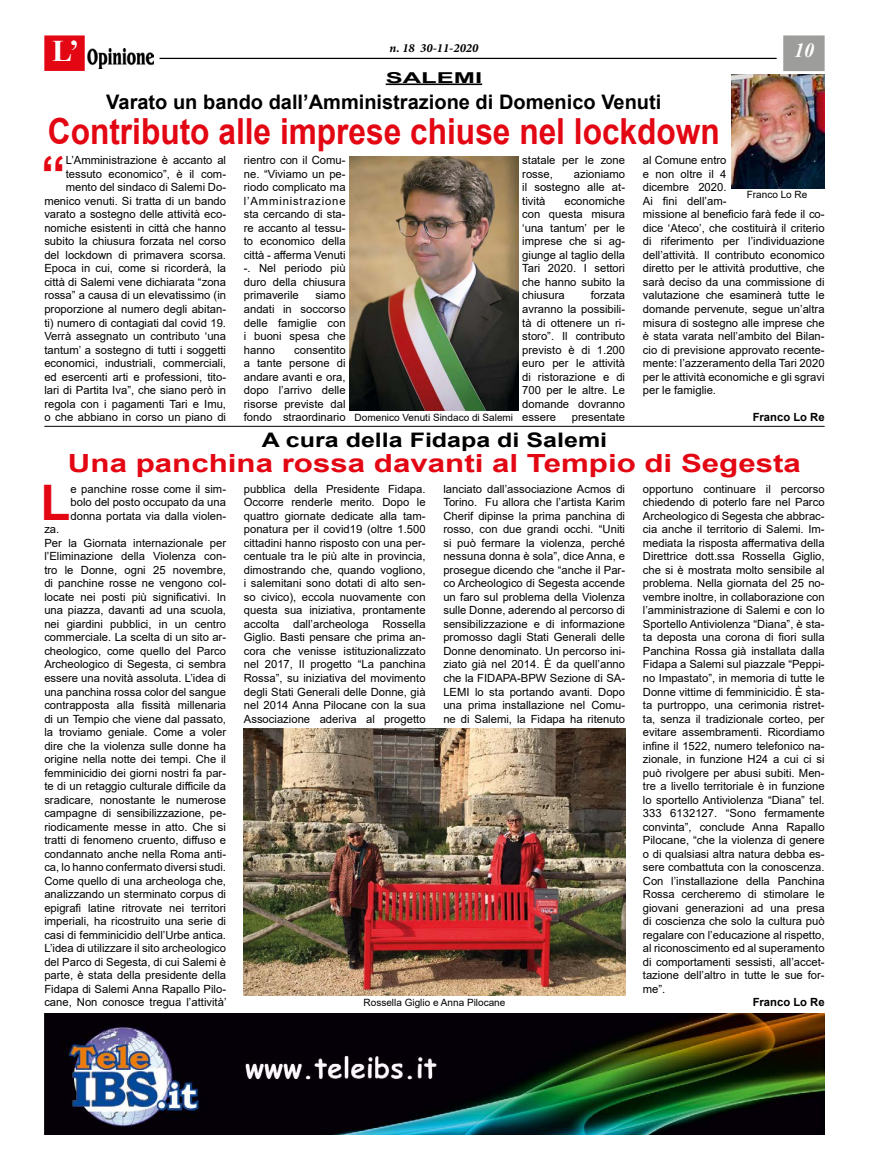
<style>
.page{position:relative;width:869px;height:1170px;background:#fff}
.page>*{position:absolute;margin:0;border:0;box-sizing:border-box;transform-origin:0 0}
.t1{font:700 49px "Arial";color:#e30613}
.t2{font:700 36px "Arial";color:#e30613;scale:.88 1}
.t3{font:700 30px "Times New Roman";color:#fff}
.t4{font:700 25px "Arial";color:#e30613;scale:1.25 1}
.t5{font:700 20px "Arial";color:#000}
.t6{font:700 20px "Arial";color:#000;scale:1.25 1}
.t7{font:italic 700 20px "Times New Roman";color:#fff}
.t8{font:700 15px "Arial";color:#000;scale:1.7 1}
.t9{font:italic 700 12.5px "Minion Pro";color:#000}
.t10{font:11.25px/13.5px "Arial";color:#000;text-align:justify}
.t11{font:700 11.25px "Arial";color:#000}
.t12{font:10px "Arial";color:#000}
</style>
<div class="page">
<hr style="left:159px;top:58px;width:617px;height:1px;background:#000">
<div style="left:44px;top:35px;width:41px;height:36px;background:#e30613;border:1px solid #e30613"></div>
<img style="left:87px;top:49px;width:67px;height:19px">
<div style="left:782px;top:35px;width:42px;height:36px;background:#9d9d9c;border:1px solid #9d9d9c"></div>
<img style="left:731px;top:74px;width:92px;height:114px">
<hr style="left:385px;top:83px;width:97px;height:2px;background:#000">
<img style="left:349px;top:156px;width:169px;height:254px">
<hr style="left:44px;top:426px;width:780px;height:1px;background:#000">
<img style="left:244px;top:728px;width:381px;height:267px">
<img style="left:44px;top:1013px;width:780px;height:121px">
<h3 class="t3" style="left:52px;top:29px;width:29px">L’</h3>
<p class="t9" style="left:389px;top:39px;width:90px">n. 18 30-11-2020</p>
<h3 class="t7" style="left:793px;top:36px;width:21px">10</h3>
<h3 class="t8" style="left:385px;top:67px;width:58px">SALEMI</h3>
<h2 class="t2" style="left:48px;top:106px;width:764px">Contributo alle imprese chiuse nel lockdown</h2>
<h1 class="t1" style="left:41px;top:140px;width:26px">“</h1>
<h3 class="t5" style="left:106px;top:88px;width:556px">Varato un bando dall’Amministrazione di Domenico Venuti</h3>
<p class="t10" style="left:44px;top:154px;width:183px;text-align:right">L’Amministrazione è accanto al tessuto economico”, è il com&shy;mento del sindaco di Salemi Do&shy;menico venuti. Si tratta di un bando varato a sostegno delle attività eco&shy;nomiche esistenti in città che hanno subito la chiusura forzata nel corso del lockdown di primavera scorsa.<br>Epoca in cui, come si ricorderà, la città di Salemi vene dichiarata “zona rossa” a causa di un elevatissimo (in proporzione al numero degli abitan&shy;ti) numero di contagiati dal covid 19.<br>Verrà assegnato un contributo ‘una tantum’ a sostegno di tutti i soggetti economici, industriali, commerciali, ed esercenti arti e professioni, tito&shy;lari di Partita Iva”, che siano però in regola con i pagamenti Tari e Imu, o che abbiano in corso un piano di</p>
<p class="t10" style="left:244px;top:154px;width:103px">rientro con il Comu&shy;ne. “Viviamo un pe&shy;riodo complicato ma l’Amministrazione sta cercando di sta&shy;re accanto al tessu&shy;to economico della città - afferma Venuti -. Nel periodo più duro della chiusura primaverile</p>
<p class="t10" style="left:642px;top:154px;width:183px;text-align:left">al Comune entro<br>e non oltre il 4<br>dicembre 2020.<br>Ai fini dell’am-<br>missione al beneficio farà fede il co&shy;dice ‘Ateco’, che costituirà il criterio di riferimento per l’individuazione dell’attività. Il contributo economico diretto per le attività produttive, che sarà deciso da una commissione di valutazione che esaminerà tutte le domande pervenute, segue un’altra misura di sostegno alle imprese che è stata varata nell’ambito del Bilan&shy;cio di previsione approvato recente&shy;mente: l’azzeramento della Tari 2020 per le attività economiche e gli sgravi per le famiglie.</p>
<p class="t11" style="left:752px;top:409px;width:73px">Franco Lo Re</p>
<p class="t10" style="left:522px;top:154px;width:104px">statale per le zone rosse,</p>
<p class="t10" style="left:522px;top:167px;width:104px;text-indent:52px">azioniamo il sostegno alle at&shy;tività</p>
<p class="t12" style="left:746px;top:188px;width:62px">Franco Lo Re</p>
<p class="t10" style="left:522px;top:194px;width:104px;text-indent:42px">economiche con questa misura ‘una tantum’ per le imprese che si ag&shy;giunge al taglio della Tari 2020. I settori che hanno subito la chiusura</p>
<p class="t10" style="left:522px;top:289px;width:104px;text-indent:68px">forzata avranno la possibili&shy;tà di ottenere un ri&shy;storo”. Il contributo previsto è di 1.200 euro per le attività di ristorazione e di 700 per le altre. Le domande dovranno essere</p>
<p class="t10" style="left:244px;top:289px;width:103px;text-indent:72px">siamo andati in soccorso delle famiglie con i buoni spesa che hanno</p>
<p class="t10" style="left:244px;top:343px;width:103px;text-indent:50px">consentito a tante persone di andare avanti e ora, dopo l’arrivo delle risorse previste dal fondo straordinario</p>
<p class="t10" style="left:571px;top:410px;width:55px">presentate</p>
<p class="t12" style="left:354px;top:410px;width:160px">Domenico Venuti Sindaco di Salemi</p>
<h3 class="t6" style="left:262px;top:426px;width:278px">A cura della Fidapa di Salemi</h3>
<h3 class="t4" style="left:68px;top:446px;width:587px">Una panchina rossa davanti al Tempio di Segesta</h3>
<h1 class="t1" style="left:41px;top:468px;width:31px">L</h1>
<p class="t10" style="left:70px;top:482px;width:157px">e panchine rosse come il sim&shy;bolo del posto occupato da una donna portata via dalla violen-</p>
<p class="t10" style="left:44px;top:522px;width:183px;text-align:left">za.<br>Per la Giornata internazionale per l’Eliminazione della Violenza con&shy;tro le Donne, ogni 25 novembre, di panchine rosse ne vengono col&shy;locate nei posti più significativi. In una piazza, davanti ad una scuola, nei giardini pubblici, in un centro commerciale. La scelta di un sito ar&shy;cheologico, come quello del Parco Archeologico di Segesta, ci sembra essere una novità assoluta. L’idea di una panchina rossa color del sangue contrapposta alla fissità millenaria di un Tempio che viene dal passato, la troviamo geniale. Come a voler dire che la violenza sulle donne ha origine nella notte dei tempi. Che il femminicidio dei giorni nostri fa par&shy;te di un retaggio culturale difficile da sradicare, nonostante le numerose campagne di sensibilizzazione, pe&shy;riodicamente messe in atto. Che si tratti di fenomeno cruento, diffuso e condannato anche nella Roma anti&shy;ca, lo hanno confermato diversi studi.<br>Come quello di una archeologa che, analizzando un sterminato corpus di epigrafi latine ritrovate nei territori imperiali, ha ricostruito una serie di casi di femminicidio dell’Urbe antica.<br>L’idea di utilizzare il sito archeologico del Parco di Segesta, di cui Salemi è parte, è stata della presidente della Fidapa di Salemi Anna Rapallo Pilo&shy;cane, Non conosce tregua l’attività’</p>
<p class="t10" style="left:244px;top:482px;width:183px">pubblica della Presidente Fidapa.<br>Occorre renderle merito. Dopo le quattro giornate dedicate alla tam&shy;ponatura per il covid19 (oltre 1.500 cittadini hanno risposto con una per&shy;centuale tra le più alte in provincia, dimostrando che, quando vogliono, i salemitani sono dotati di alto sen&shy;so civico), eccola nuovamente con questa sua iniziativa, prontamente accolta dall’archeologa Rossella Giglio. Basti pensare che prima an&shy;cora che venisse istituzionalizzato nel 2017, Il progetto “La panchina Rossa”, su iniziativa del movimento degli Stati Generali delle Donne, già nel 2014 Anna Pilocane con la sua Associazione aderiva al progetto</p>
<p class="t10" style="left:443px;top:482px;width:183px">lanciato dall’associazione Acmos di Torino. Fu allora che l’artista Karim Cherif dipinse la prima panchina di rosso, con due grandi occhi. “Uniti si può fermare la violenza, perché nessuna donna è sola”, dice Anna, e prosegue dicendo che “anche il Par&shy;co Archeologico di Segesta accende un faro sul problema della Violenza sulle Donne, aderendo al percorso di sensibilizzazione e di informazione promosso dagli Stati Generali delle Donne denominato. Un percorso ini&shy;ziato già nel 2014. È da quell’anno che la FIDAPA-BPW Sezione di SA-LEMI lo sta portando avanti. Dopo una prima installazione nel Comu&shy;ne di Salemi, la Fidapa ha ritenuto</p>
<p class="t10" style="left:642px;top:482px;width:183px">opportuno continuare il percorso chiedendo di poterlo fare nel Parco Archeologico di Segesta che abbrac&shy;cia anche il territorio di Salemi. Im&shy;mediata la risposta affermativa della Direttrice dott.ssa Rossella Giglio, che si è mostrata molto sensibile al problema. Nella giornata del 25 no&shy;vembre inoltre, in collaborazione con l’amministrazione di Salemi e con lo Sportello Antiviolenza “Diana”, è sta&shy;ta deposta una corona di fiori sulla Panchina Rossa già installata dalla Fidapa a Salemi sul piazzale “Peppi&shy;no Impastato”, in memoria di tutte le Donne vittime di femminicidio. È sta&shy;ta purtroppo, una cerimonia ristret&shy;ta, senza il tradizionale corteo, per evitare assembramenti. Ricordiamo infine il 1522, numero telefonico na&shy;zionale, in funzione H24 a cui ci si può rivolgere per abusi subiti. Men&shy;tre a livello territoriale è in funzione lo sportello Antiviolenza “Diana” tel.<br>333 6132127. “Sono fermamente convinta”, conclude Anna Rapallo Pilocane, “che la violenza di genere o di qualsiasi altra natura debba es&shy;sere combattuta con la conoscenza.<br>Con l’installazione della Panchina Rossa cercheremo di stimolare le giovani generazioni ad una presa di coscienza che solo la cultura può regalare con l’educazione al rispetto, al riconoscimento ed al superamento di comportamenti sessisti, all’accet&shy;tazione dell’altro in tutte le sue for&shy;me”.</p>
<p class="t11" style="left:752px;top:994px;width:73px">Franco Lo Re</p>
<p class="t12" style="left:363px;top:995px;width:143px">Rossella Giglio e Anna Pilocane</p>
</div>
